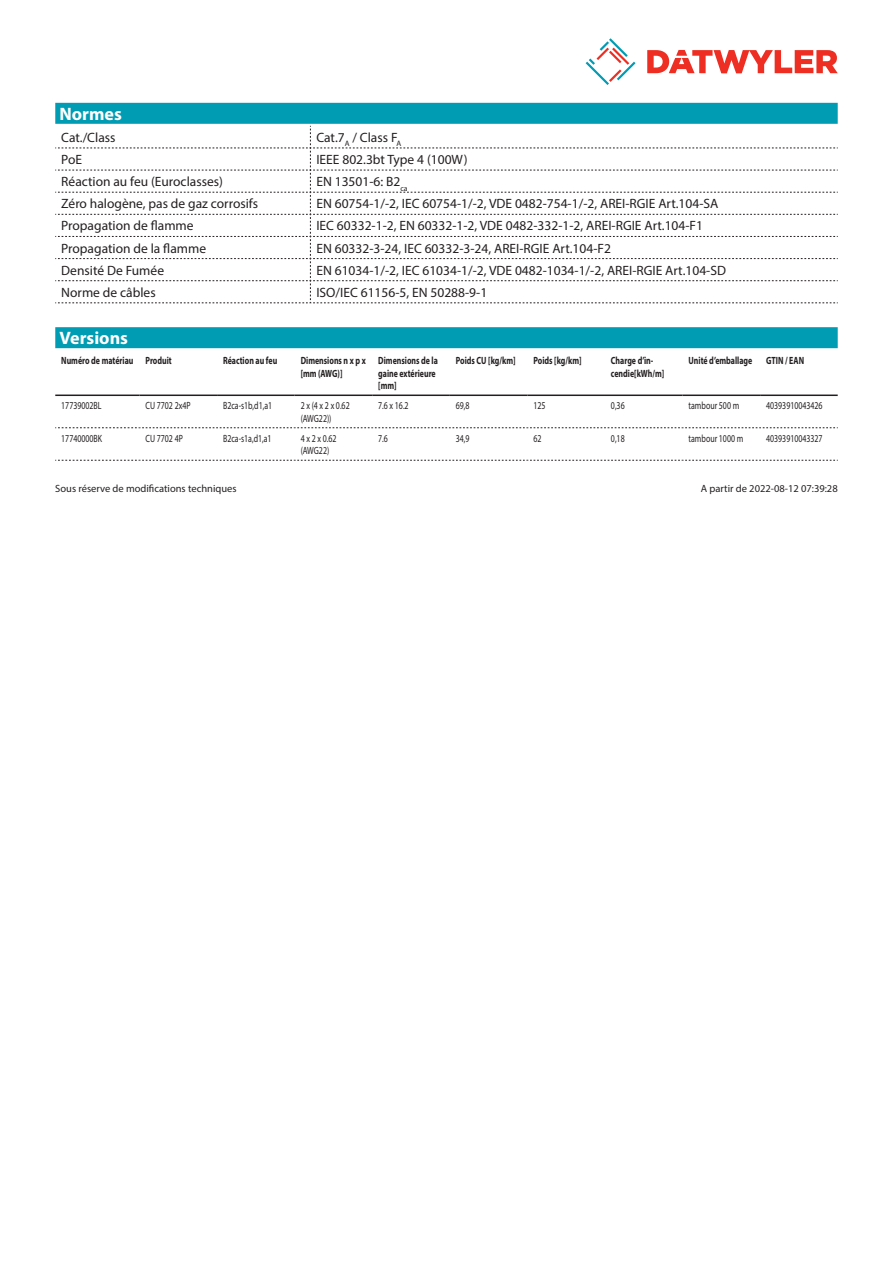
<style>
.page{position:relative;width:893px;height:1263px;background:#fff}
.page>*{position:absolute;margin:0;border:0;box-sizing:border-box;transform-origin:0 0}
.Standard_Head_Proper{font:700 18px "Myriad Pro";color:#fff}
.myriad_light_propert{font:13.5px "Myriad Pro";color:#231f20}
.myriadlight{font:10.5px/12.6px "Myriad Pro";color:#231f20;scale:.75 1}
.myriadbold{font:700 10.5px/12.6px "Myriad Pro";color:#231f20;scale:.75 1}
.Footnote{font:10.5px "Myriad Pro";color:#231f20}
</style>
<div class="page">
<svg style="left:586px;top:38px;width:49px;height:47px"></svg>
<svg style="left:647px;top:50px;width:191px;height:23px"></svg>
<div style="left:55px;top:103px;width:783px;height:21px;background:#009cb3"></div>
<svg style="left:55px;top:126px;width:783px;height:178px"></svg>
<div style="left:55px;top:327px;width:783px;height:21px;background:#009cb3"></div>
<hr style="left:55px;top:394px;width:85px;height:2px;background:#231f20">
<hr style="left:140px;top:394px;width:77px;height:2px;background:#231f20">
<hr style="left:217px;top:394px;width:78px;height:2px;background:#231f20">
<hr style="left:295px;top:394px;width:77px;height:2px;background:#231f20">
<hr style="left:372px;top:394px;width:78px;height:2px;background:#231f20">
<hr style="left:450px;top:394px;width:77px;height:2px;background:#231f20">
<hr style="left:527px;top:394px;width:78px;height:2px;background:#231f20">
<hr style="left:605px;top:394px;width:77px;height:2px;background:#231f20">
<hr style="left:682px;top:394px;width:78px;height:2px;background:#231f20">
<hr style="left:760px;top:394px;width:78px;height:2px;background:#231f20">
<svg style="left:55px;top:427px;width:783px;height:1px"></svg>
<svg style="left:55px;top:460px;width:783px;height:1px"></svg>
<p class="Standard_Head_Proper" style="left:60px;top:102px;width:64px">Normes</p>
<p class="myriad_light_propert" style="left:61px;top:129px;width:56px">Cat./Class</p>
<p class="myriad_light_propert" style="left:316px;top:129px;width:86px">Cat.7<sub>A</sub> / Class F<sub>A</sub></p>
<p class="myriad_light_propert" style="left:61px;top:151px;width:22px">PoE</p>
<p class="myriad_light_propert" style="left:316px;top:151px;width:153px">IEEE 802.3bt Type 4 (100W)</p>
<p class="myriad_light_propert" style="left:61px;top:173px;width:163px">Réaction au feu (Euroclasses)</p>
<p class="myriad_light_propert" style="left:316px;top:173px;width:93px">EN 13501-6: B2<sub>ca</sub></p>
<p class="myriad_light_propert" style="left:61px;top:195px;width:198px">Zéro halogène, pas de gaz corrosifs</p>
<p class="myriad_light_propert" style="left:316px;top:195px;width:403px">EN 60754-1/-2, IEC 60754-1/-2, VDE 0482-754-1/-2, AREI-RGIE Art.104-SA</p>
<p class="myriad_light_propert" style="left:61px;top:218px;width:134px">Propagation de flamme</p>
<p class="myriad_light_propert" style="left:316px;top:218px;width:388px">IEC 60332-1-2, EN 60332-1-2, VDE 0482-332-1-2, AREI-RGIE Art.104-F1</p>
<p class="myriad_light_propert" style="left:61px;top:240px;width:146px">Propagation de la flamme</p>
<p class="myriad_light_propert" style="left:316px;top:240px;width:296px">EN 60332-3-24, IEC 60332-3-24, AREI-RGIE Art.104-F2</p>
<p class="myriad_light_propert" style="left:61px;top:262px;width:104px">Densité De Fumée</p>
<p class="myriad_light_propert" style="left:316px;top:262px;width:411px">EN 61034-1/-2, IEC 61034-1/-2, VDE 0482-1034-1/-2, AREI-RGIE Art.104-SD</p>
<p class="myriad_light_propert" style="left:61px;top:284px;width:96px">Norme de câbles</p>
<p class="myriad_light_propert" style="left:316px;top:284px;width:172px">ISO/IEC 61156-5, EN 50288-9-1</p>
<p class="Standard_Head_Proper" style="left:60px;top:326px;width:70px">Versions</p>
<p class="myriadbold" style="left:61px;top:354px;width:98px">Numéro de matériau</p>
<p class="myriadbold" style="left:146px;top:354px;width:37px">Produit</p>
<p class="myriadbold" style="left:223px;top:354px;width:74px">Réaction au feu</p>
<p class="myriadbold" style="left:301px;top:354px;width:88px">Dimensions n x p x [mm (AWG)]</p>
<p class="myriadbold" style="left:378px;top:354px;width:81px">Dimensions de la gaine extérieure [mm]</p>
<p class="myriadbold" style="left:456px;top:354px;width:81px">Poids CU [kg/km]</p>
<p class="myriadbold" style="left:533px;top:354px;width:66px">Poids [kg/km]</p>
<p class="myriadbold" style="left:611px;top:354px;width:73px">Charge d’in&shy;cendie[kWh/m]</p>
<p class="myriadbold" style="left:688px;top:354px;width:87px">Unité d’emballage</p>
<p class="myriadbold" style="left:766px;top:354px;width:52px">GTIN / EAN</p>
<p class="myriadlight" style="left:61px;top:399px;width:55px">17739002BL</p>
<p class="myriadlight" style="left:146px;top:399px;width:62px">CU 7702 2x4P</p>
<p class="myriadlight" style="left:223px;top:399px;width:67px">B2ca-s1b,d1,a1</p>
<p class="myriadlight" style="left:301px;top:399px;width:67px">2 x (4 x 2 x 0.62 (AWG22))</p>
<p class="myriadlight" style="left:378px;top:399px;width:42px">7.6 x 16.2</p>
<p class="myriadlight" style="left:456px;top:399px;width:20px">69,8</p>
<p class="myriadlight" style="left:533px;top:399px;width:18px">125</p>
<p class="myriadlight" style="left:611px;top:399px;width:20px">0,36</p>
<p class="myriadlight" style="left:688px;top:399px;width:69px">tambour 500 m</p>
<p class="myriadlight" style="left:766px;top:399px;width:77px">40393910043426</p>
<p class="myriadlight" style="left:61px;top:432px;width:56px">17740000BK</p>
<p class="myriadlight" style="left:146px;top:432px;width:51px">CU 7702 4P</p>
<p class="myriadlight" style="left:223px;top:432px;width:66px">B2ca-s1a,d1,a1</p>
<p class="myriadlight" style="left:301px;top:432px;width:49px">4 x 2 x 0.62 (AWG22)</p>
<p class="myriadlight" style="left:378px;top:432px;width:14px">7.6</p>
<p class="myriadlight" style="left:456px;top:432px;width:20px">34,9</p>
<p class="myriadlight" style="left:533px;top:432px;width:12px">62</p>
<p class="myriadlight" style="left:611px;top:432px;width:20px">0,18</p>
<p class="myriadlight" style="left:688px;top:432px;width:75px">tambour 1000 m</p>
<p class="myriadlight" style="left:766px;top:432px;width:77px">40393910043327</p>
<p class="Footnote" style="left:55px;top:482px;width:183px">Sous réserve de modifications techniques</p>
<p class="Footnote" style="left:701px;top:482px;width:138px">A partir de 2022-08-12 07:39:28</p>
</div>
